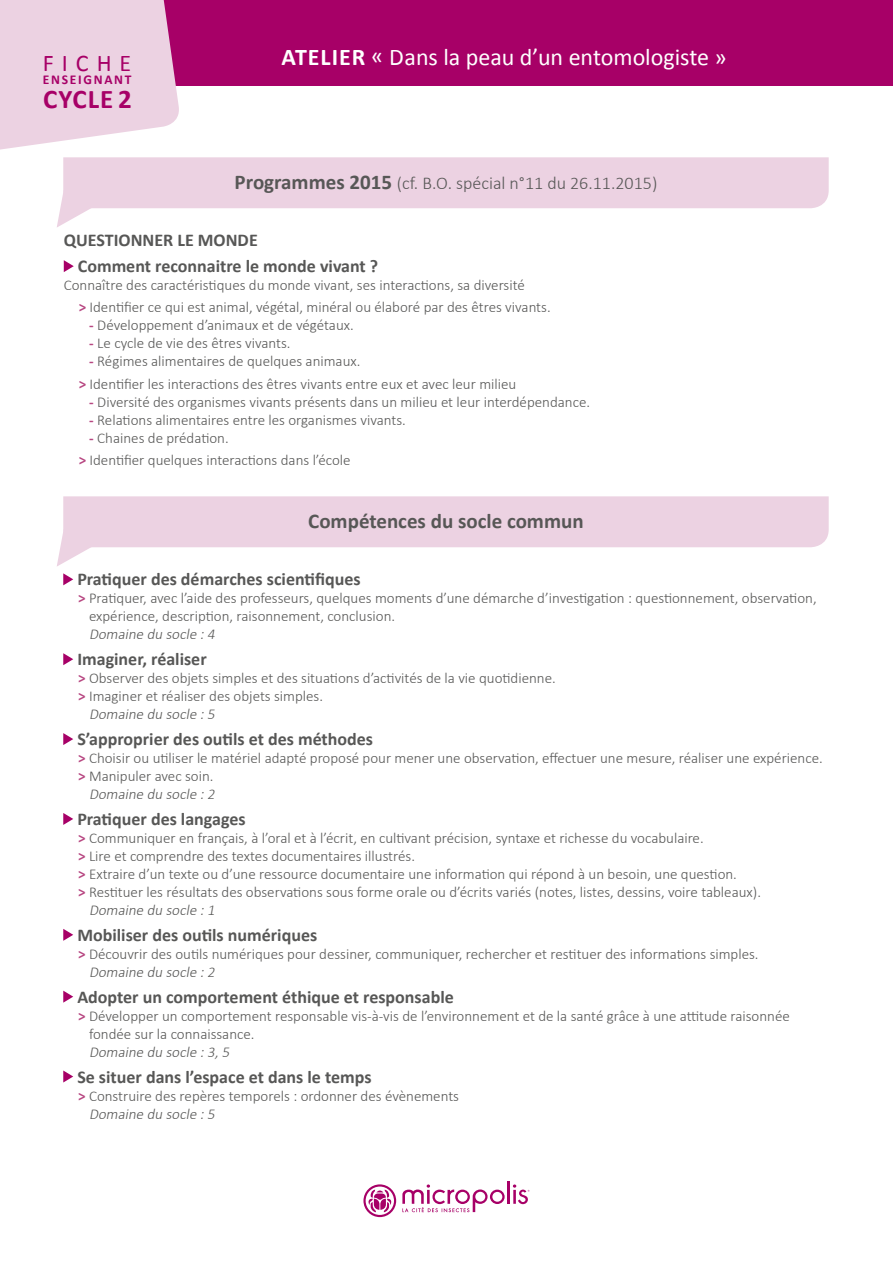
<style>
.page{position:relative;width:893px;height:1263px;background:#fff}
.page>*{position:absolute;margin:0;border:0;box-sizing:border-box;transform-origin:0 0}
.t1{font:700 27px "Calibri";letter-spacing:.04em;color:#a70067}
.t2{font:24px "Calibri";color:#fff}
.t3{font:24px "Calibri";letter-spacing:.33em;color:#a70067}
.t4{font:700 21px "Calibri";color:#575756}
.t5{font:700 18px/25.8px "Calibri";color:#575756}
.t6{font:300 18px "Calibri";color:#575756}
.t7{font:300 15px/18px "Calibri";color:#575756}
.t8{font:italic 300 15px "Calibri";color:#575756}
.t9{font:700 13.5px "Calibri";letter-spacing:.125em;color:#a70067}
.s1{font-weight:700}
.s2{font-weight:700;font-size:21px}
.s3{font-weight:700;color:#b74681}
.s4{font-style:italic}
</style>
<div class="page">
<svg style="left:363px;top:1184px;width:33px;height:33px"></svg>
<hr style="left:507px;top:1181px;width:3px;height:23px;background:#a70067">
<svg style="left:402px;top:1184px;width:103px;height:28px"></svg>
<svg style="left:513px;top:1184px;width:16px;height:20px"></svg>
<div style="left:0;top:0;width:893px;height:86px;background:#a70067"></div>
<svg style="left:0;top:0;width:829px;height:227px"></svg>
<svg style="left:64px;top:260px;width:10px;height:12px"></svg>
<svg style="left:57px;top:496px;width:772px;height:70px"></svg>
<svg style="left:63px;top:573px;width:10px;height:12px"></svg>
<svg style="left:63px;top:653px;width:10px;height:12px"></svg>
<svg style="left:63px;top:733px;width:10px;height:12px"></svg>
<svg style="left:63px;top:813px;width:10px;height:12px"></svg>
<svg style="left:63px;top:929px;width:10px;height:12px"></svg>
<svg style="left:63px;top:991px;width:10px;height:12px"></svg>
<svg style="left:63px;top:1070px;width:10px;height:12px"></svg>
<h2 class="t3" style="left:43px;top:47px;width:90px">FICHE</h2>
<h2 class="t2" style="left:282px;top:42px;width:447px"><span class="s1">ATELIER</span> « Dans la peau d’un entomologiste »</h2>
<p class="t9" style="left:43px;top:71px;width:90px">ENSEIGNANT</p>
<h1 class="t1" style="left:43px;top:82px;width:90px">CYCLE 2</h1>
<p class="t6" style="left:235px;top:172px;width:424px"><span class="s2">Programmes 2015</span> (cf. B.O. spécial n°11 du 26.11.2015)</p>
<p class="t5" style="left:78px;top:227px;width:302px;text-indent:-14px">QUESTIONNER LE MONDE<br>Comment reconnaitre le monde vivant ?</p>
<p class="t7" style="left:79px;top:273px;width:474px;line-height:22.2px;text-indent:-15px">Connaître des caractéristiques du monde vivant, ses interactions, sa diversité<br><span class="s3">&gt;</span> Identifier ce qui est animal, végétal, minéral ou élaboré par des êtres vivants.</p>
<p class="t7" style="left:89px;top:316px;width:266px"><span class="s3">-</span> Développement d’animaux et de végétaux.</p>
<p class="t7" style="left:89px;top:334px;width:203px"><span class="s3">-</span> Le cycle de vie des êtres vivants.</p>
<p class="t7" style="left:79px;top:350px;width:439px;line-height:22.2px;text-indent:11px"><span class="s3">-</span> Régimes alimentaires de quelques animaux.<br><span class="s3">&gt;</span> Identifier les interactions des êtres vivants entre eux et avec leur milieu</p>
<p class="t7" style="left:89px;top:392px;width:502px"><span class="s3">-</span> Diversité des organismes vivants présents dans un milieu et leur interdépendance.</p>
<p class="t7" style="left:89px;top:410px;width:318px"><span class="s3">-</span> Relations alimentaires entre les organismes vivants.</p>
<p class="t7" style="left:79px;top:426px;width:274px;line-height:22.2px;text-indent:11px"><span class="s3">-</span> Chaines de prédation.<br><span class="s3">&gt;</span> Identifier quelques interactions dans l’école</p>
<h3 class="t4" style="left:308px;top:508px;width:277px">Compétences du socle commun</h3>
<p class="t5" style="left:77px;top:566px;width:285px">Pratiquer des démarches scientifiques</p>
<p class="t7" style="left:89px;top:589px;width:729px;text-indent:-11px"><span class="s3">&gt;</span> Pratiquer, avec l’aide des professeurs, quelques moments d’une démarche d’investigation : questionnement, observation, expérience, description, raisonnement, conclusion.</p>
<p class="t8" style="left:89px;top:625px;width:130px">Domaine du socle :4</p>
<p class="t5" style="left:77px;top:646px;width:131px">Imaginer, réaliser</p>
<p class="t7" style="left:78px;top:668px;width:479px"><span class="s3">&gt;</span> Observer des objets simples et des situations d’activités de la vie quotidienne.</p>
<p class="t7" style="left:78px;top:686px;width:246px"><span class="s3">&gt;</span> Imaginer et réaliser des objets simples.</p>
<p class="t8" style="left:89px;top:705px;width:130px">Domaine du socle :5</p>
<p class="t5" style="left:77px;top:726px;width:297px">S’approprier des outils et des méthodes</p>
<p class="t7" style="left:78px;top:748px;width:746px"><span class="s3">&gt;</span> Choisir ou utiliser le matériel adapté proposé pour mener une observation, effectuer une mesure, réaliser une expérience.</p>
<p class="t7" style="left:78px;top:766px;width:137px"><span class="s3">&gt;</span> Manipuler avec soin.</p>
<p class="t8" style="left:89px;top:785px;width:130px">Domaine du socle :2</p>
<p class="t5" style="left:77px;top:806px;width:170px">Pratiquer des langages</p>
<p class="t7" style="left:78px;top:828px;width:627px"><span class="s3">&gt;</span> Communiquer en français, à l’oral et à l’écrit, en cultivant précision, syntaxe et richesse du vocabulaire.</p>
<p class="t7" style="left:78px;top:846px;width:338px"><span class="s3">&gt;</span> Lire et comprendre des textes documentaires illustrés.</p>
<p class="t7" style="left:78px;top:864px;width:660px"><span class="s3">&gt;</span> Extraire d’un texte ou d’une ressource documentaire une information qui répond à un besoin, une question.</p>
<p class="t7" style="left:78px;top:882px;width:684px"><span class="s3">&gt;</span> Restituer les résultats des observations sous forme orale ou d’écrits variés (notes, listes, dessins, voire tableaux).</p>
<p class="t8" style="left:89px;top:901px;width:130px">Domaine du socle :1</p>
<p class="t5" style="left:77px;top:922px;width:241px">Mobiliser des outils numériques</p>
<p class="t7" style="left:89px;top:944px;width:671px;text-indent:-11px"><span class="s3">&gt;</span> Découvrir des outils numériques pour dessiner, communiquer, rechercher et restituer des informations simples.<br><span class="s4">Domaine du socle :2</span></p>
<p class="t5" style="left:77px;top:984px;width:378px">Adopter un comportement éthique et responsable</p>
<p class="t7" style="left:89px;top:1006px;width:702px;text-indent:-11px"><span class="s3">&gt;</span> Développer un comportement responsable vis-à-vis de l’environnement et de la santé grâce à une attitude raisonnée fondée sur la connaissance.</p>
<p class="t8" style="left:89px;top:1042px;width:145px">Domaine du socle :3,5</p>
<p class="t5" style="left:77px;top:1064px;width:296px">Se situer dans l’espace et dans le temps</p>
<p class="t7" style="left:89px;top:1086px;width:372px;text-indent:-11px"><span class="s3">&gt;</span> Construire des repères temporels : ordonner des évènements<br><span class="s4">Domaine du socle :5</span></p>
</div>
